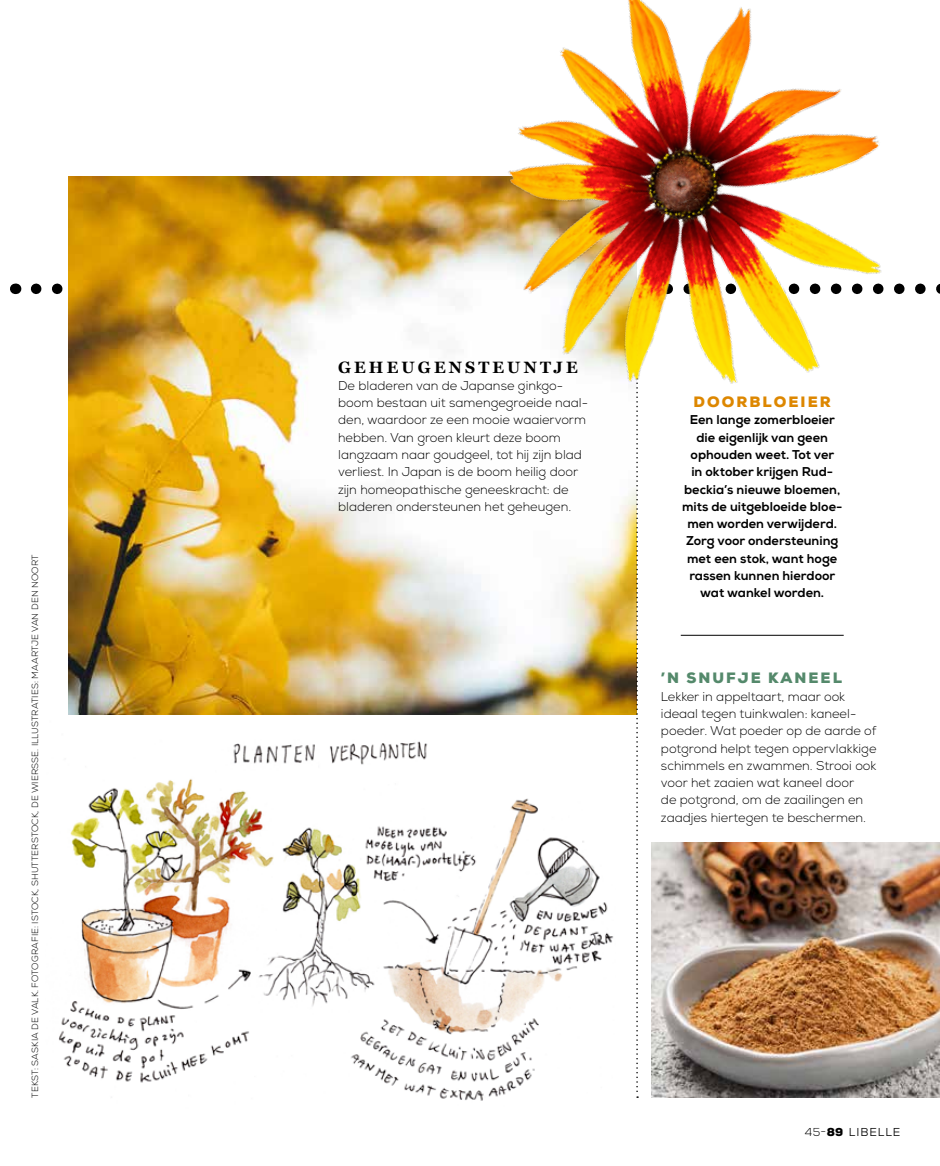
<style>
.page{position:relative;width:940px;height:1166px;background:#fff}
.page>*{position:absolute;margin:0;border:0;box-sizing:border-box;transform-origin:0 0}
.t1{font:700 16.5px "Miller Text";letter-spacing:.19em;color:#000}
.t2{font:900 15px "Nexa";letter-spacing:.135em;color:#54896b}
.t3{font:900 15px "Nexa";letter-spacing:.135em;color:#dd8700}
.t4{font:300 12.75px/17.2px "Nexa";color:#000}
.t5{font:800 12.75px/17.2px "Nexa";color:#000;text-align:center}
.t6{font:11.55px "Nexa";letter-spacing:.08em;color:#000}
.t7{font:300 9px "Nexa";letter-spacing:.015em;color:#000}
.s1{font-weight:300}
.s2{font-weight:900}
</style>
<div class="page">
<img style="left:68px;top:176px;width:332px;height:107px">
<img style="left:36px;top:283px;width:904px;height:814px">
<img style="left:45px;top:718px;width:570px;height:383px">
<img style="left:400px;top:0;width:540px;height:484px">
<p class="t7" style="left:30px;top:1097px;width:544px;rotate:-90deg">TEKST: SASKIA DE VALK. FOTOGRAFIE: ISTOCK, SHUTTERSTOCK, DE WIERSSE. ILLUSTRATIES: MAARTJE VAN DEN NOORT</p>
<p class="t1" style="left:338px;top:357px;width:241px">GEHEUGENSTEUNTJE</p>
<p class="t4" style="left:338px;top:377px;width:251px">De bladeren van de Japanse ginkgo&shy;boom bestaan uit samengegroeide naal&shy;den, waardoor ze een mooie waaiervorm hebben. Van groen kleurt deze boom langzaam naar goudgeel, tot hij zijn blad verliest. In Japan is de boom heilig door zijn homeopathische geneeskracht: de bladeren ondersteunen het geheugen.</p>
<p class="t3" style="left:693px;top:392px;width:139px">DOORBLOEIER</p>
<p class="t5" style="left:682px;top:411px;width:162px">Een lange zomerbloeier die eigenlijk van geen ophouden weet. Tot ver<br>in oktober krijgen Rud&shy;beckia’s nieuwe bloemen, mits de uitgebloeide bloe&shy;men worden verwijderd.<br>Zorg voor ondersteuning met een stok, want hoge rassen kunnen hierdoor wat wankel worden.</p>
<p class="t2" style="left:661px;top:668px;width:183px">’N SNUFJE KANEEL</p>
<p class="t4" style="left:661px;top:687px;width:217px">Lekker in appeltaart, maar ook ideaal tegen tuinkwalen: kaneel&shy;poeder. Wat poeder op de aarde of potgrond helpt tegen oppervlakkige schimmels en zwammen. Strooi ook voor het zaaien wat kaneel door<br>de potgrond, om de zaailingen en zaadjes hiertegen te beschermen.</p>
<p class="t6" style="left:805px;top:1123px;width:97px"><span class="s1">45-</span><span class="s2">89</span> LIBELLE</p>
</div>
